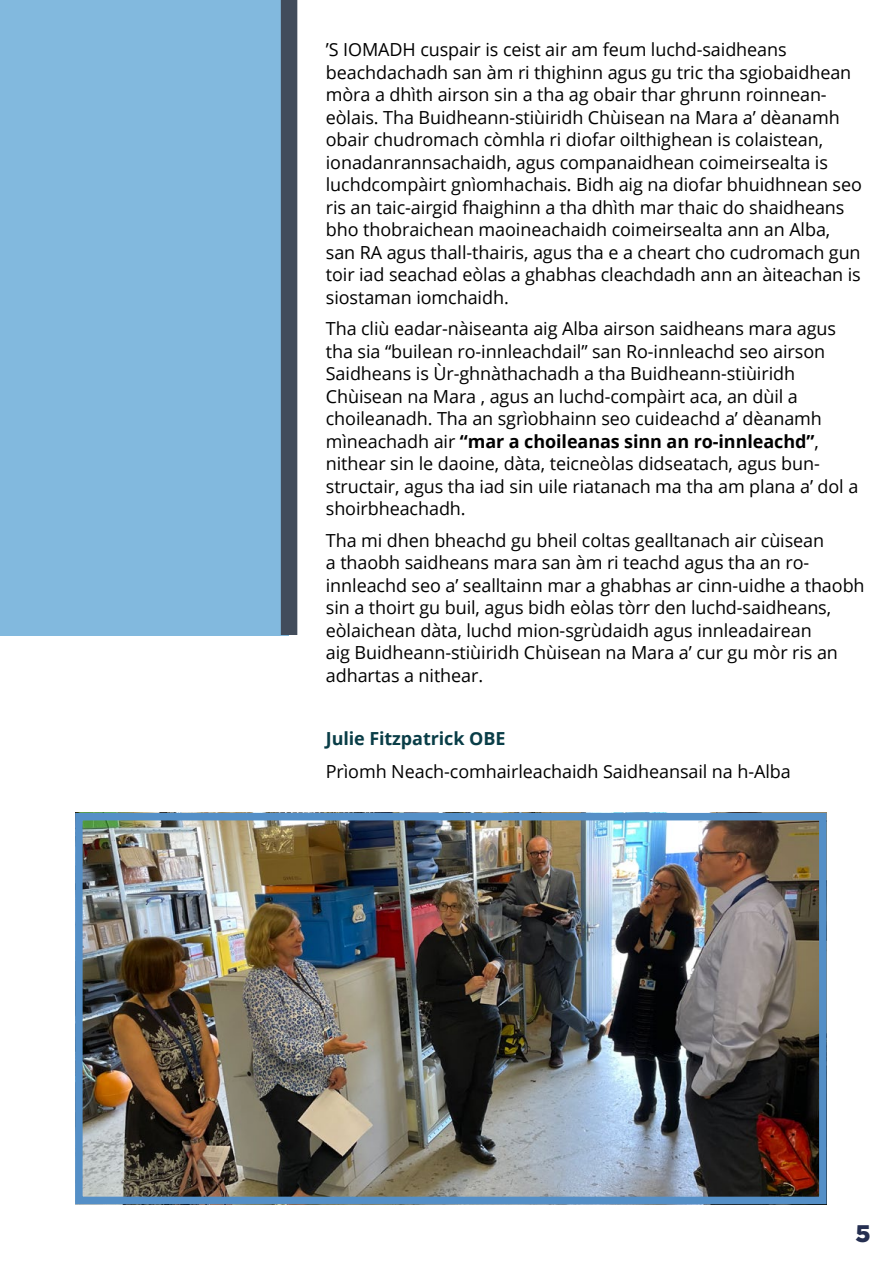
<style>
.page{position:relative;width:893px;height:1263px;background:#fff}
.page>*{position:absolute;margin:0;border:0;box-sizing:border-box;transform-origin:0 0}
.t1{font:900 24px "Gotham";color:#252f51}
.Body_no_indent{font:18px/22.5px "Open Sans";letter-spacing:-.005em;color:#000}
.Body_no_indent-2{font:700 18px "Open Sans";letter-spacing:-.005em;color:#093d47}
.s1{font-weight:700}
</style>
<div class="page">
<div style="left:0;top:0;width:288px;height:635px;background:#82b9de"></div>
<div style="left:281px;top:0;width:16px;height:635px;background:#424c5b"></div>
<img style="left:84px;top:822px;width:734px;height:373px">
<div style="left:75px;top:813px;width:752px;height:391px;border:8px solid #548fc7"></div>
<h2 class="Body_no_indent" style="left:326px;top:38px;width:538px">’S IOMADH cuspair is ceist air am feum luchd-saidheans beachdachadh san àm ri thighinn agus gu tric tha sgiobaidhean mòra a dhìth airson sin a tha ag obair thar ghrunn roinnean&shy;eòlais. Tha Buidheann-stiùiridh Chùisean na Mara a’ dèanamh obair chudromach còmhla ri diofar oilthighean is colaistean, ionadanrannsachaidh, agus companaidhean coimeirsealta is luchdcompàirt gnìomhachais. Bidh aig na diofar bhuidhnean seo ris an taic-airgid fhaighinn a tha dhìth mar thaic do shaidheans bho thobraichean maoineachaidh coimeirsealta ann an Alba, san RA agus thall-thairis, agus tha e a cheart cho cudromach gun toir iad seachad eòlas a ghabhas cleachdadh ann an àiteachan is siostaman iomchaidh.</h2>
<h2 class="Body_no_indent" style="left:326px;top:317px;width:534px">Tha cliù eadar-nàiseanta aig Alba airson saidheans mara agus tha sia “builean ro-innleachdail” san Ro-innleachd seo airson Saidheans is Ùr-ghnàthachadh a tha Buidheann-stiùiridh Chùisean na Mara , agus an luchd-compàirt aca, an dùil a choileanadh. Tha an sgrìobhainn seo cuideachd a’ dèanamh mìneachadh air <span class="s1">“mar a choileanas sinn an ro-innleachd”</span>, nithear sin le daoine, dàta, teicneòlas didseatach, agus bun&shy;structair, agus tha iad sin uile riatanach ma tha am plana a’ dol a shoirbheachadh.</h2>
<h2 class="Body_no_indent" style="left:326px;top:529px;width:540px">Tha mi dhen bheachd gu bheil coltas gealltanach air cùisean<br>a thaobh saidheans mara san àm ri teachd agus tha an ro&shy;innleachd seo a’ sealltainn mar a ghabhas ar cinn-uidhe a thaobh sin a thoirt gu buil, agus bidh eòlas tòrr den luchd-saidheans, eòlaichean dàta, luchd mion-sgrùdaidh agus innleadairean<br>aig Buidheann-stiùiridh Chùisean na Mara a’ cur gu mòr ris an adhartas a nithear.</h2>
<h2 class="Body_no_indent-2" style="left:326px;top:726px;width:181px">Julie Fitzpatrick OBE</h2>
<h2 class="Body_no_indent" style="left:326px;top:760px;width:466px">Prìomh Neach-comhairleachaidh Saidheansail na h-Alba</h2>
<h1 class="t1" style="left:856px;top:1220px;width:17px">5</h1>
</div>
